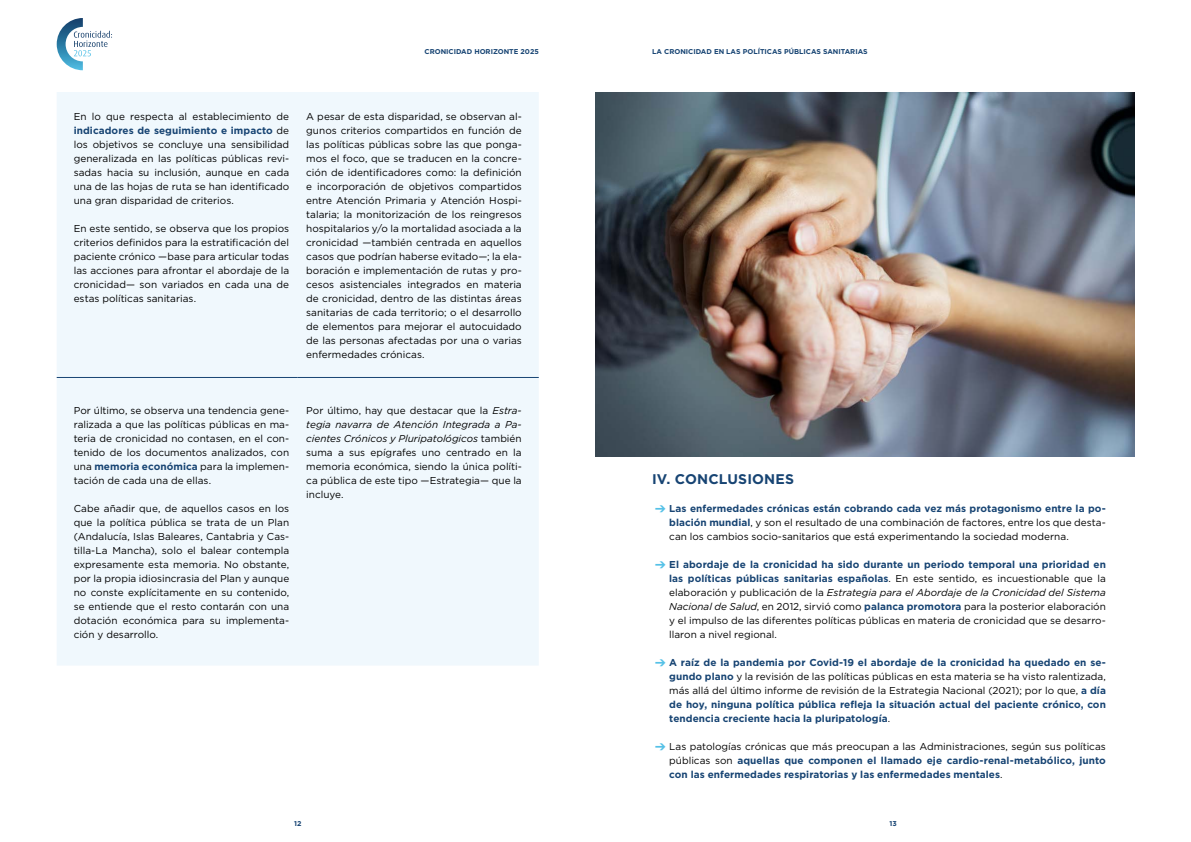
<style>
.page{position:relative;width:1191px;height:842px;background:#fff}
.page>*{position:absolute;margin:0;border:0;box-sizing:border-box;transform-origin:0 0}
.t1{font:700 14px "Gotham";letter-spacing:.015em;color:#174473}
.t2{font:10px/14px "Gotham";color:#000;text-align:justify}
.t3{font:700 10px/14px "Gotham";letter-spacing:.005em;color:#174473;text-align:justify}
.t4{font:700 7px "Gotham";color:#174473}
.s1{font-weight:700;color:#174473}
.s2{font-style:italic}
.s3{color:#55c1e7}
.s4{font-weight:400;color:#000}
</style>
<div class="page">
<svg style="left:57px;top:18px;width:55px;height:52px"></svg>
<div style="left:57px;top:92px;width:482px;height:573px;background:#f0f8fd"></div>
<hr style="left:57px;top:377px;width:241px;height:1px;background:#174473">
<hr style="left:298px;top:377px;width:241px;height:1px;background:#174473">
<img style="left:595px;top:92px;width:539px;height:364px">
<p class="t4" style="left:424px;top:47px;width:116px">CRONICIDAD HORIZONTE 2025</p>
<p class="t4" style="left:652px;top:47px;width:217px">LA CRONICIDAD EN LAS POLÍTICAS PÚBLICAS SANITARIAS</p>
<p class="t2" style="left:74px;top:109px;width:217px">En lo que respecta al establecimiento de <span class="s1">indicadores de seguimiento e impacto</span> de los objetivos se concluye una sensibilidad generalizada en las políticas públicas revi&shy;sadas hacia su inclusión, aunque en cada una de las hojas de ruta se han identificado una gran disparidad de criterios.</p>
<p class="t2" style="left:74px;top:221px;width:217px">En este sentido, se observa que los propios criterios definidos para la estratificación del paciente crónico —base para articular todas las acciones para afrontar el abordaje de la cronicidad— son variados en cada una de estas políticas sanitarias.</p>
<p class="t2" style="left:306px;top:109px;width:217px">A pesar de esta disparidad, se observan al&shy;gunos criterios compartidos en función de las políticas públicas sobre las que ponga&shy;mos el foco, que se traducen en la concre&shy;ción de identificadores como: la definición e incorporación de objetivos compartidos entre Atención Primaria y Atención Hospi&shy;talaria; la monitorización de los reingresos hospitalarios y/o la mortalidad asociada a la cronicidad —también centrada en aquellos casos que podrían haberse evitado—; la ela&shy;boración e implementación de rutas y pro&shy;cesos asistenciales integrados en materia de cronicidad, dentro de las distintas áreas sanitarias de cada territorio; o el desarrollo de elementos para mejorar el autocuidado de las personas afectadas por una o varias enfermedades crónicas.</p>
<p class="t2" style="left:74px;top:403px;width:217px">Por último, se observa una tendencia gene&shy;ralizada a que las políticas públicas en ma&shy;teria de cronicidad no contasen, en el con&shy;tenido de los documentos analizados, con una <span class="s1">memoria económica</span> para la implemen&shy;tación de cada una de ellas.</p>
<p class="t2" style="left:74px;top:501px;width:217px">Cabe añadir que, de aquellos casos en los que la política pública se trata de un Plan (Andalucía, Islas Baleares, Cantabria y Cas&shy;tilla-La Mancha), solo el balear contempla expresamente esta memoria. No obstante, por la propia idiosincrasia del Plan y aunque no conste explícitamente en su contenido, se entiende que el resto contarán con una dotación económica para su implementa&shy;ción y desarrollo.</p>
<p class="t2" style="left:306px;top:403px;width:217px">Por último, hay que destacar que la <span class="s2">Estra&shy;tegia navarra de Atención Integrada a Pa&shy;cientes Crónicos y Pluripatológicos</span> también suma a sus epígrafes uno centrado en la memoria económica, siendo la única políti&shy;ca pública de este tipo —Estrategia— que la incluye.</p>
<h1 class="t1" style="left:652px;top:470px;width:143px">IV. CONCLUSIONES</h1>
<p class="t2" style="left:669px;top:501px;width:438px;text-indent:-14px"><span class="s3">➔</span> <span class="s1">Las enfermedades crónicas están cobrando cada vez más protagonismo entre la po&shy;blación mundial</span>, y son el resultado de una combinación de factores, entre los que desta&shy;can los cambios socio-sanitarios que está experimentando la sociedad moderna.</p>
<p class="t2" style="left:669px;top:557px;width:438px;text-indent:-14px"><span class="s3">➔</span> <span class="s1">El abordaje de la cronicidad ha sido durante un periodo temporal una prioridad en las políticas públicas sanitarias españolas</span>. En este sentido, es incuestionable que la elaboración y publicación de la <span class="s2">Estrategia para el Abordaje de la Cronicidad del Sistema Nacional de Salud</span>, en 2012, sirvió como <span class="s1">palanca promotora</span> para la posterior elaboración y el impulso de las diferentes políticas públicas en materia de cronicidad que se desarro&shy;llaron a nivel regional.</p>
<p class="t3" style="left:669px;top:655px;width:438px;text-indent:-14px"><span class="s3">➔</span> A raíz de la pandemia por Covid-19 el abordaje de la cronicidad ha quedado en se&shy;gundo plano <span class="s4">y la revisión de las políticas públicas en esta materia se ha visto ralentizada, más allá del último informe de revisión de la Estrategia Nacional (2021); por lo que,</span> a día de hoy, ninguna política pública refleja la situación actual del paciente crónico, con tendencia creciente hacia la pluripatología<span class="s4">.</span></p>
<p class="t3" style="left:669px;top:739px;width:438px;text-indent:-14px"><span class="s3">➔</span> <span class="s4">Las patologías crónicas que más preocupan a las Administraciones, según sus políticas públicas son</span> aquellas que componen el llamado eje cardio-renal-metabólico, junto con las enfermedades respiratorias y las enfermedades mentales<span class="s4">.</span></p>
<p class="t4" style="left:294px;top:818px;width:9px">12</p>
<p class="t4" style="left:889px;top:818px;width:9px">13</p>
</div>
